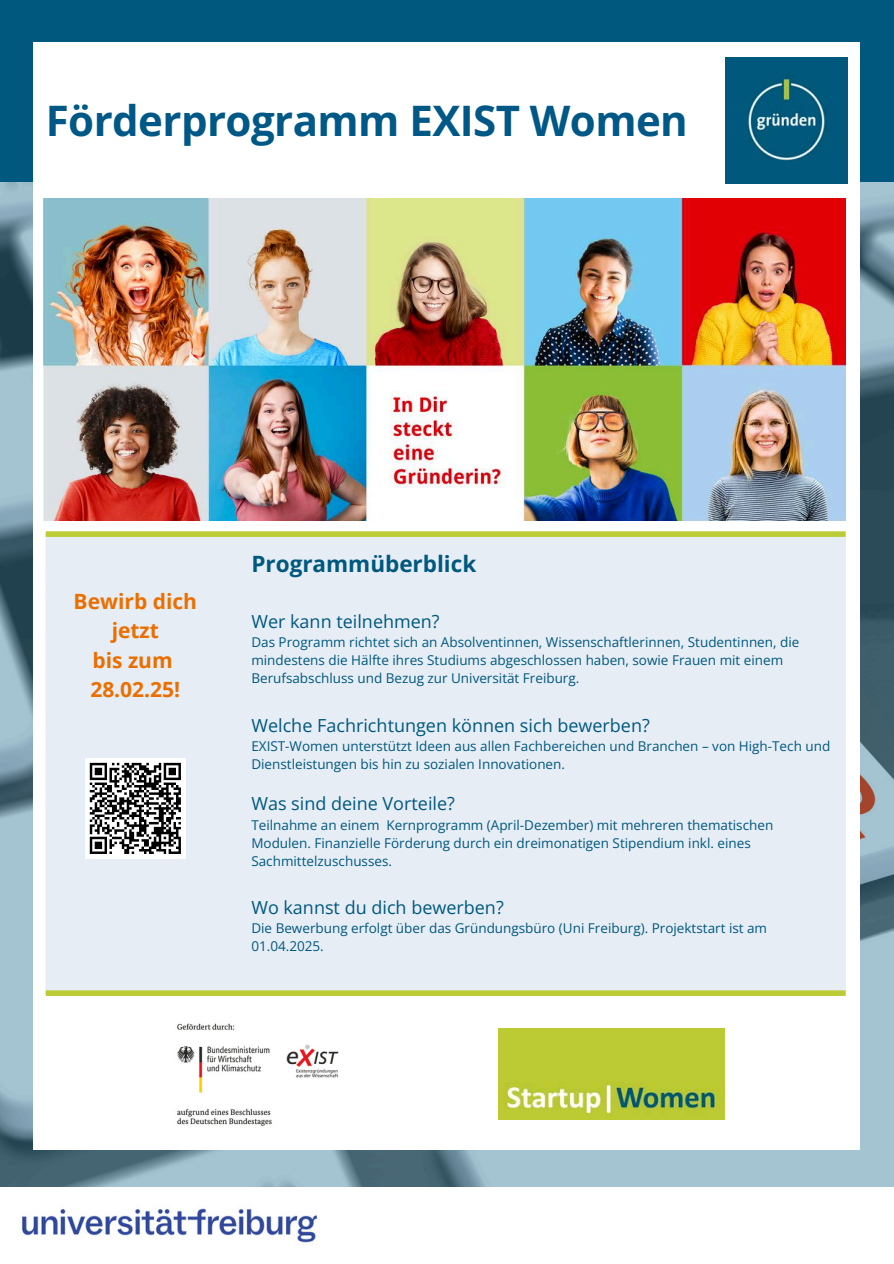
<style>
.page{position:relative;width:894px;height:1264px;background:#fff}
.page>*{position:absolute;margin:0;border:0;box-sizing:border-box;transform-origin:0 0}
.t1{font:700 42px "Open Sans";letter-spacing:-.015em;color:#005886}
.t2{font:700 22.5px "Open Sans";color:#00587e}
.t3{font:700 21px "Open Sans";color:#eb6f00}
.t4{font:18px "Open Sans";color:#00587e}
.t5{font:13.5px/18px "Open Sans";color:#00587e}
</style>
<div class="page">
<div style="left:0;top:0;width:893px;height:1263px;background:#00587e"></div>
<img style="left:0;top:183px;width:893px;height:1004px">
<div style="left:34px;top:43px;width:825px;height:1106px;background:#fff"></div>
<div style="left:46px;top:537px;width:799px;height:453px;background:#e6edf5"></div>
<div style="left:46px;top:531px;width:799px;height:6px;background:#bccc36"></div>
<div style="left:46px;top:990px;width:799px;height:5px;background:#bccc36"></div>
<div style="left:0;top:1187px;width:893px;height:76px;background:#fff"></div>
<img style="left:22px;top:1208px;width:295px;height:35px">
<img style="left:725px;top:57px;width:122px;height:126px">
<img style="left:177px;top:1023px;width:162px;height:103px">
<img style="left:498px;top:1028px;width:226px;height:91px">
<div style="left:85px;top:758px;width:101px;height:100px;background:#fff"></div>
<svg style="left:89px;top:762px;width:92px;height:92px"></svg>
<img style="left:43px;top:199px;width:801px;height:321px">
<p class="t1" style="left:46px;top:91px;width:643px">Förderprogramm EXIST Women</p>
<p class="t3" style="left:74px;top:586px;width:125px">Bewirb dich</p>
<p class="t3" style="left:112px;top:616px;width:49px">jetzt</p>
<p class="t3" style="left:92px;top:645px;width:82px">bis zum</p>
<p class="t3" style="left:90px;top:674px;width:91px">28.02.25!</p>
<h1 class="t2" style="left:251px;top:547px;width:226px">Programmüberblick</h1>
<p class="t4" style="left:251px;top:609px;width:190px">Wer kann teilnehmen?</p>
<p class="t5" style="left:251px;top:633px;width:549px">Das Programm richtet sich an Absolventinnen, Wissenschaftlerinnen, Studentinnen, die mindestens die Hälfte ihres Studiums abgeschlossen haben, sowie Frauen mit einem<br>Berufsabschluss und Bezug zur Universität Freiburg.</p>
<p class="t4" style="left:251px;top:712px;width:400px">Welche Fachrichtungen können sich bewerben?</p>
<p class="t5" style="left:251px;top:736px;width:580px">EXIST-Women unterstützt Ideen aus allen Fachbereichen und Branchen – von High-Tech und<br>Dienstleistungen bis hin zu sozialen Innovationen.</p>
<p class="t4" style="left:251px;top:791px;width:205px">Was sind deine Vorteile?</p>
<p class="t5" style="left:251px;top:815px;width:523px">Teilnahme an einem Kernprogramm (April-Dezember) mit mehreren thematischen<br>Modulen. Finanzielle Förderung durch ein dreimonatigen Stipendium inkl. eines</p>
<p class="t5" style="left:251px;top:851px;width:142px">Sachmittelzuschusses.</p>
<p class="t4" style="left:251px;top:894px;width:254px">Wo kannst du dich bewerben?</p>
<p class="t5" style="left:251px;top:918px;width:517px">Die Bewerbung erfolgt über das Gründungsbüro (Uni Freiburg). Projektstart ist am<br>01.04.2025.</p>
</div>
